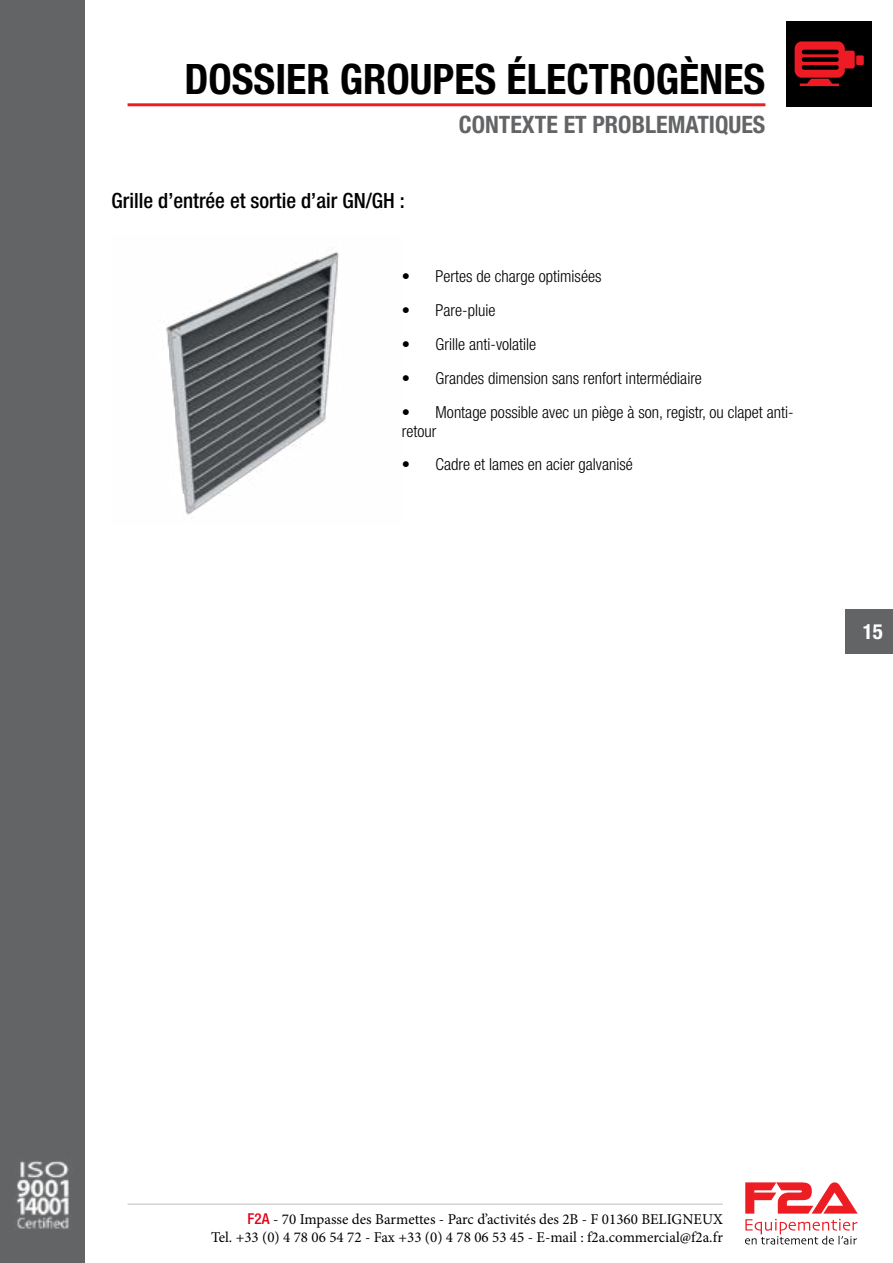
<style>
.page{position:relative;width:893px;height:1263px;background:#fff}
.page>*{position:absolute;margin:0;border:0;box-sizing:border-box;transform-origin:0 0}
.t1{font:700 condensed 42px "Helvetica Neue LT Std";color:#000}
.t2{font:700 condensed 24px "Helvetica Neue LT Std";color:#636466}
.t3{font:500 condensed 21px "Helvetica Neue LT Std";color:#000}
.t4{font:700 condensed 21px "Helvetica Neue LT Std";color:#fff}
.t5{font:300 condensed 16.5px/18.9px "Helvetica Neue LT Std";color:#000}
.t6{font:15px/18px "Minion Pro";color:#000;text-align:right}
.s1{font-family:"Helvetica Neue LT Std";font-weight:500;font-stretch:condensed;color:#e2001a}
</style>
<div class="page">
<div style="left:787px;top:21px;width:85px;height:85px;background:#000"></div>
<div style="left:0;top:0;width:85px;height:1263px;background:#636466"></div>
<hr style="left:128px;top:1203px;width:595px;height:2px;background:#d1d3d4">
<hr style="left:128px;top:103px;width:637px;height:3px;background:#ed1d24">
<svg style="left:745px;top:1182px;width:113px;height:31px"></svg>
<svg style="left:745px;top:1219px;width:112px;height:25px"></svg>
<div style="left:845px;top:609px;width:48px;height:45px;background:#636466"></div>
<img style="left:16px;top:1161px;width:53px;height:68px">
<div style="left:856px;top:55px;width:8px;height:10px;background:#ed1c24"></div>
<svg style="left:795px;top:41px;width:60px;height:45px"></svg>
<img style="left:166px;top:252px;width:173px;height:263px">
<h1 class="t1" style="left:184px;top:54px;width:560px">DOSSIER GROUPES ÉLECTROGÈNES</h1>
<h2 class="t2" style="left:459px;top:110px;width:295px">CONTEXTE ET PROBLEMATIQUES</h2>
<p class="t3" style="left:112px;top:188px;width:295px">Grille d’entrée et sortie d’air GN/GH :</p>
<p class="t5" style="left:402px;top:266px;width:201px">• Pertes de charge optimisées</p>
<p class="t5" style="left:402px;top:300px;width:95px">• Pare-pluie</p>
<p class="t5" style="left:402px;top:334px;width:136px">• Grille anti-volatile</p>
<p class="t5" style="left:402px;top:368px;width:302px">• Grandes dimension sans renfort intermédiaire</p>
<p class="t5" style="left:402px;top:402px;width:393px">• Montage possible avec un piège à son, registr, ou clapet anti&shy;retour</p>
<p class="t5" style="left:402px;top:455px;width:233px">• Cadre et lames en acier galvanisé</p>
<p class="t4" style="left:863px;top:619px;width:22px">15</p>
<p class="t6" style="left:211px;top:1210px;width:513px"><span class="s1">F2A</span> - 70 Impasse des Barmettes - Parc d’activités des 2B - F 01360 BELIGNEUX<br>Tel. +33 (0) 4 78 06 54 72 - Fax +33 (0) 4 78 06 53 45 - E-mail : f2a.commercial@f2a.fr</p>
</div>
